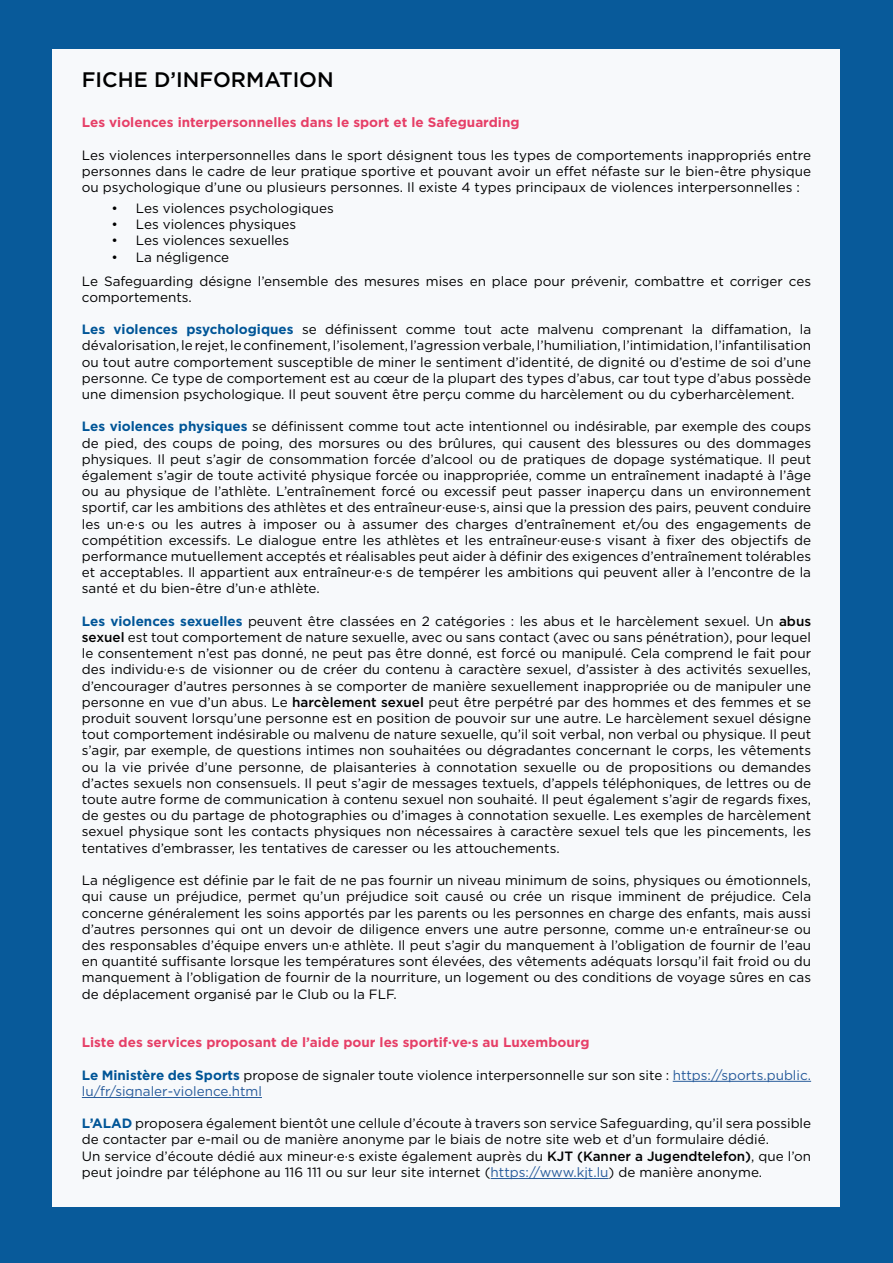
<style>
.page{position:relative;width:893px;height:1263px;background:#085a9a}
.page>*{position:absolute;margin:0;border:0;box-sizing:border-box;transform-origin:0 0}
.t1{font:500 21px "Gotham";color:#000}
.t2{font:13.5px/16.2px "Gotham";color:#000;text-align:justify}
.t3{font:700 13.5px "Gotham";color:#e63f67}
.s1{font-weight:700;color:#005597}
.s2{font-weight:500}
.s3{color:#275b9b}
</style>
<div class="page">
<div style="left:52px;top:49px;width:788px;height:1158px;background:#f7f9fb"></div>
<hr style="left:673px;top:1081px;width:138px;height:1px;background:#275b9b">
<hr style="left:82px;top:1097px;width:180px;height:1px;background:#275b9b">
<hr style="left:491px;top:1178px;width:118px;height:1px;background:#275b9b">
<h1 class="t1" style="left:82px;top:68px;width:253px">FICHE D’INFORMATION</h1>
<p class="t3" style="left:82px;top:115px;width:439px">Les violences interpersonnelles dans le sport et le Safeguarding</p>
<p class="t2" style="left:82px;top:146px;width:731px">Les violences interpersonnelles dans le sport désignent tous les types de comportements inappropriés entre personnes dans le cadre de leur pratique sportive et pouvant avoir un effet néfaste sur le bien-être physique ou psychologique d’une ou plusieurs personnes. Il existe 4 types principaux de violences interpersonnelles :</p>
<p class="t2" style="left:112px;top:200px;width:224px">• Les violences psychologiques</p>
<p class="t2" style="left:112px;top:216px;width:186px">• Les violences physiques</p>
<p class="t2" style="left:112px;top:232px;width:179px">• Les violences sexuelles</p>
<p class="t2" style="left:82px;top:245px;width:731px;line-height:24px;text-indent:30px">• La négligence<br>Le Safeguarding désigne l’ensemble des mesures mises en place pour prévenir, combattre et corriger ces</p>
<p class="t2" style="left:82px;top:289px;width:112px">comportements.</p>
<p class="t2" style="left:82px;top:321px;width:731px"><span class="s1">Les violences psychologiques</span> se définissent comme tout acte malvenu comprenant la diffamation, la dévalorisation, le rejet, le confinement, l’isolement, l’agression verbale, l’humiliation, l’intimidation, l’infantilisation ou tout autre comportement susceptible de miner le sentiment d’identité, de dignité ou d’estime de soi d’une personne. Ce type de comportement est au cœur de la plupart des types d’abus, car tout type d’abus possède une dimension psychologique. Il peut souvent être perçu comme du harcèlement ou du cyberharcèlement.</p>
<p class="t2" style="left:82px;top:418px;width:731px"><span class="s1">Les violences physiques</span> se définissent comme tout acte intentionnel ou indésirable, par exemple des coups de pied, des coups de poing, des morsures ou des brûlures, qui causent des blessures ou des dommages physiques. Il peut s’agir de consommation forcée d’alcool ou de pratiques de dopage systématique. Il peut également s’agir de toute activité physique forcée ou inappropriée, comme un entraînement inadapté à l’âge ou au physique de l’athlète. L’entraînement forcé ou excessif peut passer inaperçu dans un environnement sportif, car les ambitions des athlètes et des entraîneur·euse·s, ainsi que la pression des pairs, peuvent conduire les un·e·s ou les autres à imposer ou à assumer des charges d’entraînement et/ou des engagements de compétition excessifs. Le dialogue entre les athlètes et les entraîneur·euse·s visant à fixer des objectifs de performance mutuellement acceptés et réalisables peut aider à définir des exigences d’entraînement tolérables et acceptables. Il appartient aux entraîneur·e·s de tempérer les ambitions qui peuvent aller à l’encontre de la santé et du bien-être d’un·e athlète.</p>
<p class="t2" style="left:82px;top:613px;width:731px"><span class="s1">Les violences sexuelles</span> peuvent être classées en 2 catégories : les abus et le harcèlement sexuel. Un <span class="s2">abus sexuel</span> est tout comportement de nature sexuelle, avec ou sans contact (avec ou sans pénétration), pour lequel le consentement n’est pas donné, ne peut pas être donné, est forcé ou manipulé. Cela comprend le fait pour des individu·e·s de visionner ou de créer du contenu à caractère sexuel, d’assister à des activités sexuelles, d’encourager d’autres personnes à se comporter de manière sexuellement inappropriée ou de manipuler une personne en vue d’un abus. Le <span class="s2">harcèlement sexuel</span> peut être perpétré par des hommes et des femmes et se produit souvent lorsqu’une personne est en position de pouvoir sur une autre. Le harcèlement sexuel désigne tout comportement indésirable ou malvenu de nature sexuelle, qu’il soit verbal, non verbal ou physique. Il peut s’agir, par exemple, de questions intimes non souhaitées ou dégradantes concernant le corps, les vêtements ou la vie privée d’une personne, de plaisanteries à connotation sexuelle ou de propositions ou demandes d’actes sexuels non consensuels. Il peut s’agir de messages textuels, d’appels téléphoniques, de lettres ou de toute autre forme de communication à contenu sexuel non souhaité. Il peut également s’agir de regards fixes, de gestes ou du partage de photographies ou d’images à connotation sexuelle. Les exemples de harcèlement sexuel physique sont les contacts physiques non nécessaires à caractère sexuel tels que les pincements, les tentatives d’embrasser, les tentatives de caresser ou les attouchements.</p>
<p class="t2" style="left:82px;top:872px;width:731px">La négligence est définie par le fait de ne pas fournir un niveau minimum de soins, physiques ou émotionnels, qui cause un préjudice, permet qu’un préjudice soit causé ou crée un risque imminent de préjudice. Cela concerne généralement les soins apportés par les parents ou les personnes en charge des enfants, mais aussi d’autres personnes qui ont un devoir de diligence envers une autre personne, comme un·e entraîneur·se ou des responsables d’équipe envers un·e athlète. Il peut s’agir du manquement à l’obligation de fournir de l’eau en quantité suffisante lorsque les températures sont élevées, des vêtements adéquats lorsqu’il fait froid ou du manquement à l’obligation de fournir de la nourriture, un logement ou des conditions de voyage sûres en cas de déplacement organisé par le Club ou la FLF.</p>
<p class="t3" style="left:82px;top:1034px;width:509px">Liste des services proposant de l’aide pour les sportif·ve·s au Luxembourg</p>
<p class="t2" style="left:82px;top:1066px;width:731px"><span class="s1">Le Ministère des Sports</span> propose de signaler toute violence interpersonnelle sur son site : <span class="s3">https://sports.public. lu/fr/signaler-violence.html</span></p>
<p class="t2" style="left:82px;top:1115px;width:731px;text-align:left"><span class="s1">L’ALAD</span> proposera également bientôt une cellule d’écoute à travers son service Safeguarding, qu’il sera possible de contacter par e-mail ou de manière anonyme par le biais de notre site web et d’un formulaire dédié.<br>Un service d’écoute dédié aux mineur·e·s existe également auprès du <span class="s2">KJT (Kanner a Jugendtelefon)</span>, que l’on peut joindre par téléphone au 116 111 ou sur leur site internet (<span class="s3">https://www.kjt.lu</span>) de manière anonyme.</p>
</div>
